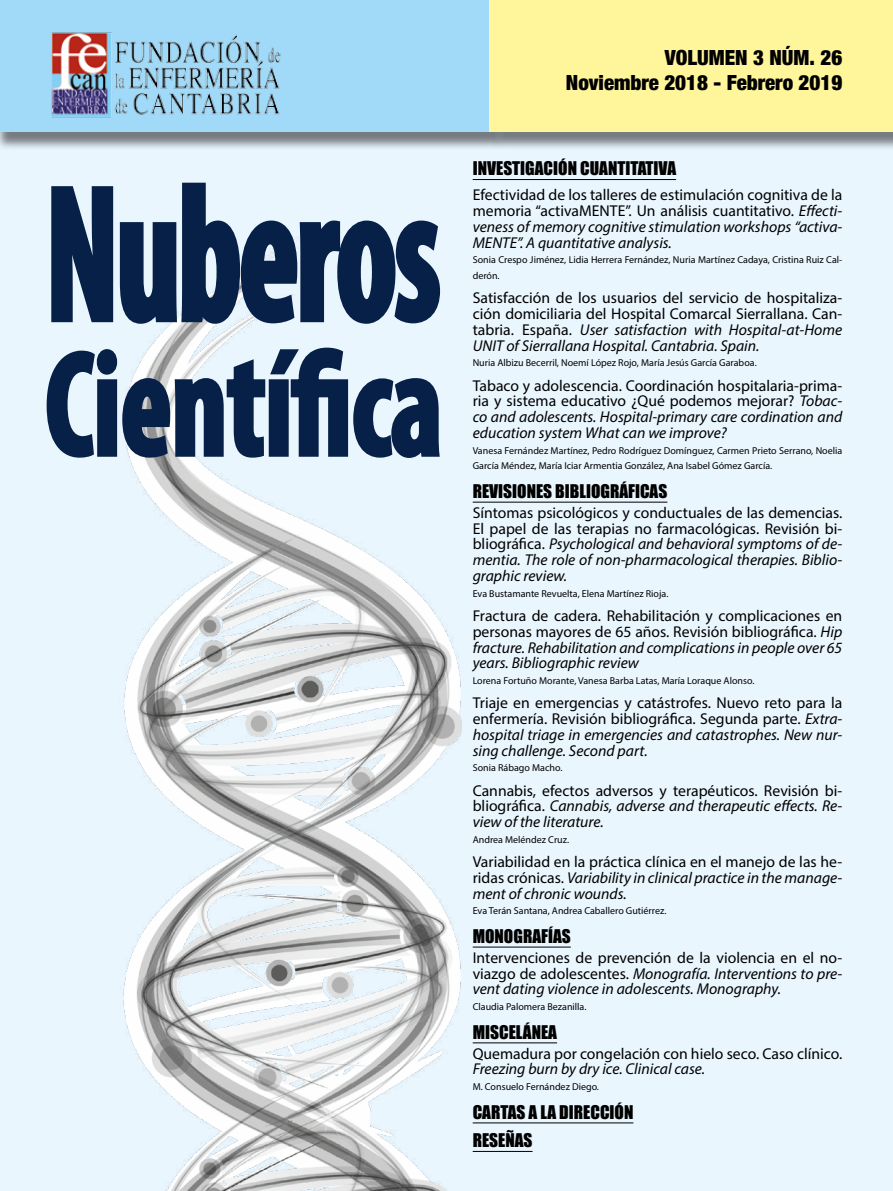
<style>
.page{position:relative;width:893px;height:1191px;background:#eaf6fe}
.page>*{position:absolute;margin:0;border:0;box-sizing:border-box;transform-origin:0 0}
.t1{font:700 condensed 194.25px "Myriad Pro";letter-spacing:-.015em;color:#062047;scale:.73 1}
.t2{font:700 condensed 150px "Myriad Pro";color:#062047;scale:.81 1}
.t3{font:900 condensed 21px/25.2px "Helvetica Neue";color:#000;text-align:right}
.t4{font:17.4px/28.5px "Impact";color:#000}
.t5{font:15.75px/15.8px "Myriad Pro";color:#000;text-align:justify}
.t6{font:italic 15.75px/15.8px "Myriad Pro";color:#000;text-align:justify}
.t7{font:10.05px/15.8px "Myriad Pro";color:#000}
.s1{font-style:italic}
.s2{font-style:normal}
</style>
<div class="page">
<img style="left:123px;top:326px;width:338px;height:865px">
<div style="left:0;top:0;width:508px;height:150px;background:#000;opacity:.5"></div>
<div style="left:0;top:0;width:489px;height:132px;background:#a1daf8"></div>
<div style="left:491px;top:0;width:402px;height:150px;background:#000;opacity:.5"></div>
<div style="left:489px;top:0;width:404px;height:132px;background:#fff69b"></div>
<img style="left:51px;top:32px;width:230px;height:86px">
<svg style="left:51px;top:182px;width:390px;height:144px"></svg>
<svg style="left:46px;top:345px;width:396px;height:115px"></svg>
<hr style="left:473px;top:179px;width:203px;height:1px;background:#000">
<hr style="left:473px;top:502px;width:194px;height:1px;background:#000">
<hr style="left:473px;top:946px;width:98px;height:1px;background:#000">
<hr style="left:473px;top:1042px;width:84px;height:1px;background:#000">
<hr style="left:473px;top:1122px;width:160px;height:1px;background:#000">
<hr style="left:473px;top:1151px;width:60px;height:1px;background:#000">
<h1 class="t1" style="left:46px;top:148px;width:542px">Nuberos</h1>
<h2 class="t2" style="left:46px;top:322px;width:491px">Científica</h2>
<h3 class="t3" style="left:566px;top:45px;width:278px">VOLUMEN 3 NÚM. 26<br>Noviembre 2018 - Febrero 2019</h3>
<p class="t4" style="left:473px;top:154px;width:205px">INVESTIGACIÓN CUANTITATIVA</p>
<p class="t5" style="left:473px;top:187px;width:371px">Efectividad de los talleres de estimulación cognitiva de la memoria “activaMENTE”. Un análisis cuantitativo. <span class="s1">Effecti&shy;veness of memory cognitive stimulation workshops “activa-MENTE”. A quantitative analysis.</span></p>
<p class="t7" style="left:473px;top:252px;width:371px">Sonia Crespo Jiménez, Lidia Herrera Fernández, Nuria Martínez Cadaya, Cristina Ruiz Cal&shy;derón.</p>
<p class="t5" style="left:473px;top:290px;width:371px">Satisfacción de los usuarios del servicio de hospitaliza&shy;ción domiciliaria del Hospital Comarcal Sierrallana. Can&shy;tabria. España. <span class="s1">User satisfaction with Hospital-at-Home UNIT of Sierrallana Hospital. Cantabria. Spain.</span></p>
<p class="t7" style="left:473px;top:355px;width:285px">Nuria Albizu Becerril, Noemí López Rojo, María Jesús García Garaboa.</p>
<p class="t5" style="left:473px;top:377px;width:371px">Tabaco y adolescencia. Coordinación hospitalaria-prima&shy;ria y sistema educativo ¿Qué podemos mejorar? <span class="s1">Tobac&shy;co and adolescents. Hospital-primary care cordination and education system What can we improve?</span></p>
<p class="t7" style="left:473px;top:442px;width:371px">Vanesa Fernández Martínez, Pedro Rodríguez Domínguez, Carmen Prieto Serrano, Noelia<br>García Méndez, María Iciar Armentia González, Ana Isabel Gómez García.</p>
<p class="t4" style="left:473px;top:476px;width:196px">REVISIONES BIBLIOGRÁFICAS</p>
<p class="t5" style="left:473px;top:504px;width:371px">Síntomas psicológicos y conductuales de las demencias.<br>El papel de las terapias no farmacológicas. Revisión bi&shy;bliográfica. <span class="s1">Psychological and behavioral symptoms of de&shy;mentia. The role of non-pharmacological therapies. Biblio&shy;graphic review.</span></p>
<p class="t7" style="left:473px;top:585px;width:197px">Eva Bustamante Revuelta, Elena Martínez Rioja.</p>
<p class="t5" style="left:473px;top:607px;width:371px">Fractura de cadera. Rehabilitación y complicaciones en personas mayores de 65 años. Revisión bibliográfica. <span class="s1">Hip fracture. Rehabilitation and complications in people over 65 years. Bibliographic review</span></p>
<p class="t7" style="left:473px;top:672px;width:283px">Lorena Fortuño Morante, Vanesa Barba Latas, María Loraque Alonso.</p>
<p class="t5" style="left:473px;top:695px;width:371px">Triaje en emergencias y catástrofes. Nuevo reto para la enfermería. Revisión bibliográfica. Segunda parte. <span class="s1">Extra&shy;hospital triage in emergencies and catastrophes. New nur&shy;sing challenge. Second part.</span></p>
<p class="t7" style="left:473px;top:760px;width:91px">Sonia Rábago Macho.</p>
<p class="t5" style="left:473px;top:782px;width:371px">Cannabis, efectos adversos y terapéuticos. Revisión bi&shy;bliográfica. <span class="s1">Cannabis, adverse and therapeutic effects. Re&shy;view of the literature.</span></p>
<p class="t7" style="left:473px;top:831px;width:98px">Andrea Meléndez Cruz.</p>
<p class="t5" style="left:473px;top:853px;width:371px">Variabilidad en la práctica clínica en el manejo de las he&shy;ridas crónicas. <span class="s1">Variability in clinical practice in the manage&shy;ment of chronic wounds.</span></p>
<p class="t7" style="left:473px;top:903px;width:195px">Eva Terán Santana, Andrea Caballero Gutiérrez.</p>
<p class="t4" style="left:473px;top:921px;width:100px">MONOGRAFÍAS</p>
<p class="t6" style="left:473px;top:949px;width:371px"><span class="s2">Intervenciones de prevención de la violencia en el no&shy;viazgo de adolescentes.</span> Monografía. Interventions to pre&shy;vent dating violence in adolescents. Monography.</p>
<p class="t7" style="left:473px;top:998px;width:115px">Claudia Palomera Bezanilla.</p>
<p class="t4" style="left:473px;top:1017px;width:86px">MISCELÁNEA</p>
<p class="t5" style="left:473px;top:1045px;width:371px">Quemadura por congelación con hielo seco. Caso clínico.</p>
<p class="t6" style="left:473px;top:1061px;width:234px">Freezing burn by dry ice. Clinical case.</p>
<p class="t7" style="left:473px;top:1078px;width:128px">M. Consuelo Fernández Diego.</p>
<p class="t4" style="left:473px;top:1097px;width:162px">CARTAS A LA DIRECCIÓN<br>RESEÑAS</p>
</div>
